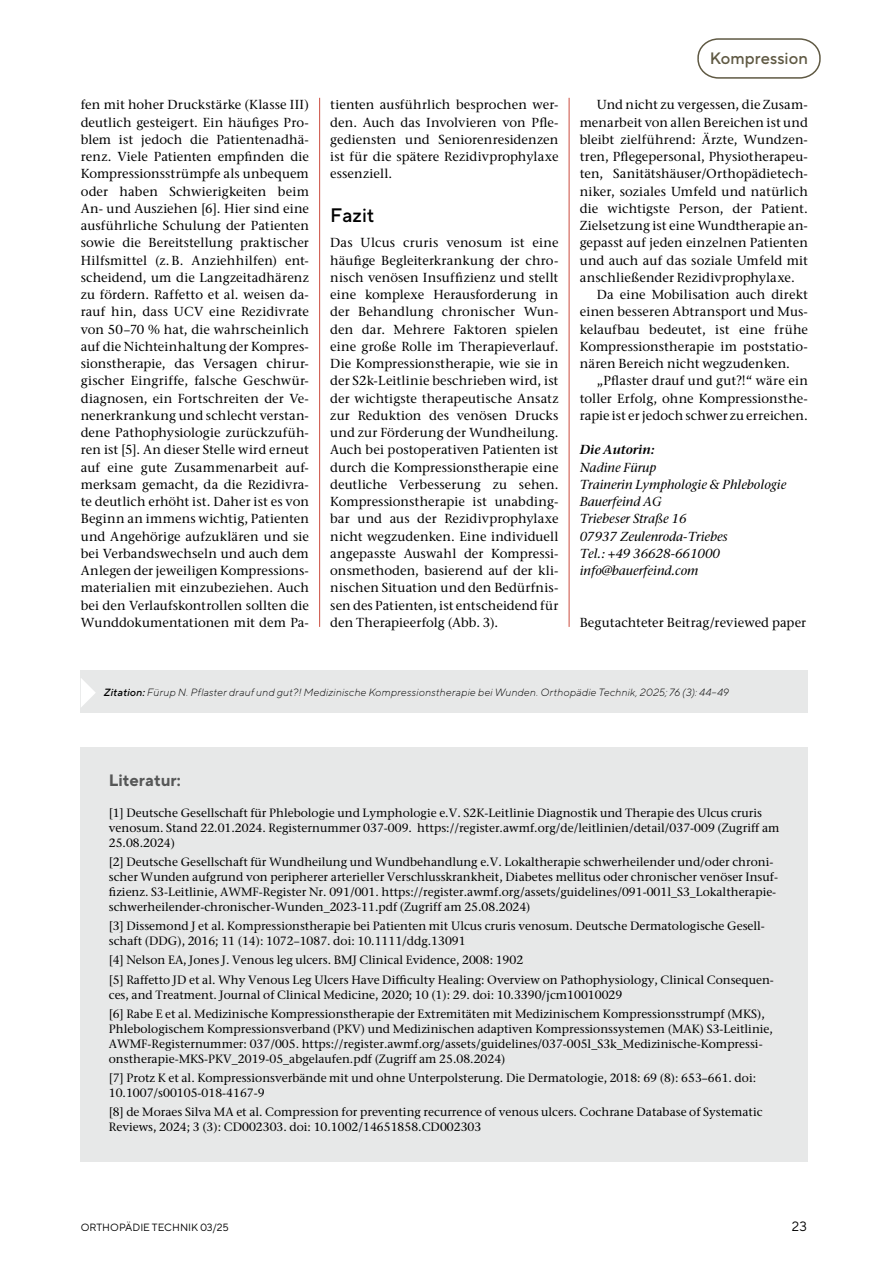
<style>
.page{position:relative;width:893px;height:1263px;background:#fff}
.page>*{position:absolute;margin:0;border:0;box-sizing:border-box;transform-origin:0 0}
.ZÜ_groß_1-stöckig{font:500 19.5px "TT Norms Pro";color:#000}
.t1{font:500 16.5px "TT Norms Pro";letter-spacing:.005em;color:#5f5943}
.Lit__Text{font:700 16.5px "TT Norms Pro";color:#565757}
.t2{font:13.5px "TT Norms Pro";color:#000}
.Lauftext_ohne_Einzug{font:500 13.05px/17.2px "Stone Ser ITC Std";letter-spacing:.005em;color:#000;text-align:justify}
.Lauftext{font:500 13.05px/17.2px "Stone Ser ITC Std";letter-spacing:.005em;color:#000;text-align:justify}
.Autor{font:italic 500 13.05px "Stone Ser ITC Std";color:#000}
.Autor-2{font:italic 600 13.05px "Stone Ser ITC Std";color:#000}
.Lit__Text-2{font:500 12px/15px "Stone Ser ITC Std";color:#000}
.Zitationsbox{font:italic 300 10.5px "TT Norms Pro";letter-spacing:.015em;color:#000}
.t3{font:10.5px "TT Norms Pro";color:#000}
.s1{font-weight:500}
</style>
<div class="page">
<svg style="left:697px;top:38px;width:124px;height:41px"></svg>
<div style="left:81px;top:671px;width:727px;height:42px;background:#e7e8e8"></div>
<svg style="left:81px;top:678px;width:15px;height:29px"></svg>
<div style="left:81px;top:748px;width:727px;height:414px;background:#e7e8e8"></div>
<hr style="left:319px;top:98px;width:1px;height:529px;background:#cb4d40">
<hr style="left:569px;top:98px;width:1px;height:529px;background:#cb4d40">
<p class="Lauftext_ohne_Einzug" style="left:81px;top:96px;width:230px">fen mit hoher Druckstärke (Klasse III) deutlich gesteigert. Ein häufiges Pro&shy;blem ist jedoch die Patientenadhä&shy;renz. Viele Patienten empfinden die Kompressionsstrümpfe als unbequem oder haben Schwierigkeiten beim An- und Ausziehen [6]. Hier sind eine ausführliche Schulung der Patienten sowie die Bereitstellung praktischer Hilfsmittel (z. B. Anziehhilfen) ent&shy;scheidend, um die Langzeitadhärenz zu fördern. Raffetto et al. weisen da&shy;rauf hin, dass UCV eine Rezidivrate von 50–70 % hat, die wahrscheinlich auf die Nichteinhaltung der Kompres&shy;sionstherapie, das Versagen chirur&shy;gischer Eingriffe, falsche Geschwür&shy;diagnosen, ein Fortschreiten der Ve&shy;nenerkrankung und schlecht verstan&shy;dene Pathophysiologie zurückzufüh&shy;ren ist [5]. An dieser Stelle wird erneut auf eine gute Zusammenarbeit auf&shy;merksam gemacht, da die Rezidivra&shy;te deutlich erhöht ist. Daher ist es von Beginn an immens wichtig, Patienten und Angehörige aufzuklären und sie bei Verbandswechseln und auch dem Anlegen der jeweiligen Kompressions&shy;materialien mit einzubeziehen. Auch bei den Verlaufskontrollen sollten die Wunddokumentationen mit dem Pa-</p>
<p class="Lauftext_ohne_Einzug" style="left:330px;top:96px;width:230px">tienten ausführlich besprochen wer&shy;den. Auch das Involvieren von Pfle&shy;gediensten und Seniorenresidenzen ist für die spätere Rezidivprophylaxe essenziell.</p>
<p class="ZÜ_groß_1-stöckig" style="left:330px;top:203px;width:46px">Fazit</p>
<p class="Lauftext_ohne_Einzug" style="left:330px;top:234px;width:230px">Das Ulcus cruris venosum ist eine häufige Begleiterkrankung der chro&shy;nisch venösen Insuffizienz und stellt eine komplexe Herausforderung in der Behandlung chronischer Wun&shy;den dar. Mehrere Faktoren spielen eine große Rolle im Therapieverlauf.<br>Die Kompressionstherapie, wie sie in der S2k-Leitlinie beschrieben wird, ist der wichtigste therapeutische Ansatz zur Reduktion des venösen Drucks und zur Förderung der Wundheilung.<br>Auch bei postoperativen Patienten ist durch die Kompressionstherapie eine deutliche Verbesserung zu sehen.<br>Kompressionstherapie ist unabding&shy;bar und aus der Rezidivprophylaxe nicht wegzudenken. Eine individuell angepasste Auswahl der Kompressi&shy;onsmethoden, basierend auf der kli&shy;nischen Situation und den Bedürfnis&shy;sen des Patienten, ist entscheidend für den Therapieerfolg (Abb. 3).</p>
<p class="t1" style="left:710px;top:47px;width:100px">Kompression</p>
<p class="Lauftext" style="left:580px;top:96px;width:230px;text-indent:17px">Und nicht zu vergessen, die Zusam&shy;menarbeit von allen Bereichen ist und bleibt zielführend: Ärzte, Wundzen&shy;tren, Pflegepersonal, Physiotherapeu&shy;ten, Sanitätshäuser/Orthopädietech&shy;niker, soziales Umfeld und natürlich die wichtigste Person, der Patient.<br>Zielsetzung ist eine Wundtherapie an&shy;gepasst auf jeden einzelnen Patienten und auch auf das soziale Umfeld mit anschließender Rezidivprophylaxe.</p>
<p class="Lauftext" style="left:580px;top:286px;width:230px;text-indent:17px">Da eine Mobilisation auch direkt einen besseren Abtransport und Mus&shy;kelaufbau bedeutet, ist eine frühe Kompressionstherapie im poststatio&shy;nären Bereich nicht wegzudenken.</p>
<p class="Lauftext" style="left:580px;top:372px;width:230px;text-indent:17px">„Pflaster drauf und gut?!“ wäre ein toller Erfolg, ohne Kompressionsthe&shy;rapie ist er jedoch schwer zu erreichen.</p>
<p class="Autor-2" style="left:580px;top:442px;width:76px">Die Autorin:</p>
<p class="Autor" style="left:580px;top:459px;width:78px">Nadine Fürup</p>
<p class="Autor" style="left:580px;top:476px;width:208px">Trainerin Lymphologie &amp; Phlebologie</p>
<p class="Autor" style="left:580px;top:494px;width:84px">Bauerfeind AG</p>
<p class="Autor" style="left:580px;top:511px;width:108px">Triebeser Straße 16</p>
<p class="Autor" style="left:580px;top:528px;width:150px">07937 Zeulenroda-Triebes</p>
<p class="Autor" style="left:580px;top:545px;width:142px">Tel.: +49 36628-661000</p>
<p class="Autor" style="left:580px;top:563px;width:120px">info@bauerfeind.com</p>
<p class="Lauftext_ohne_Einzug" style="left:580px;top:614px;width:228px">Begutachteter Beitrag/reviewed paper</p>
<p class="Zitationsbox" style="left:104px;top:685px;width:626px"><span class="s1">Zitation:</span> Fürup N. Pflaster drauf und gut?! Medizinische Kompressionstherapie bei Wunden. Orthopädie Technik, 2025; 76 (3): 44–49</p>
<p class="Lit__Text" style="left:109px;top:769px;width:73px">Literatur:</p>
<p class="Lit__Text-2" style="left:109px;top:805px;width:672px">[1] Deutsche Gesellschaft für Phlebologie und Lymphologie e.V. S2K-Leitlinie Diagnostik und Therapie des Ulcus cruris venosum. Stand 22.01.2024. Registernummer 037-009. https://register.awmf.org/de/leitlinien/detail/037-009 (Zugriff am<br>25.08.2024)</p>
<p class="Lit__Text-2" style="left:109px;top:854px;width:671px">[2] Deutsche Gesellschaft für Wundheilung und Wundbehandlung e.V. Lokaltherapie schwerheilender und/oder chroni&shy;scher Wunden aufgrund von peripherer arterieller Verschlusskrankheit, Diabetes mellitus oder chronischer venöser Insuf&shy;fizienz. S3-Leitlinie, AWMF-Register Nr. 091/001. https://register.awmf.org/assets/guidelines/091-001l_S3_Lokaltherapie&shy;schwerheilender-chronischer-Wunden_2023-11.pdf (Zugriff am 25.08.2024)</p>
<p class="Lit__Text-2" style="left:109px;top:918px;width:658px">[3] Dissemond J et al. Kompressionstherapie bei Patienten mit Ulcus cruris venosum. Deutsche Dermatologische Gesell&shy;schaft (DDG), 2016; 11 (14): 1072–1087. doi: 10.1111/ddg.13091</p>
<p class="Lit__Text-2" style="left:109px;top:952px;width:416px">[4] Nelson EA, Jones J. Venous leg ulcers. BMJ Clinical Evidence, 2008: 1902</p>
<p class="Lit__Text-2" style="left:109px;top:972px;width:667px">[5] Raffetto JD et al. Why Venous Leg Ulcers Have Difficulty Healing: Overview on Pathophysiology, Clinical Consequen&shy;ces, and Treatment. Journal of Clinical Medicine, 2020; 10 (1): 29. doi: 10.3390/jcm10010029</p>
<p class="Lit__Text-2" style="left:109px;top:1006px;width:666px">[6] Rabe E et al. Medizinische Kompressionstherapie der Extremitäten mit Medizinischem Kompressionsstrumpf (MKS), Phlebologischem Kompressionsverband (PKV) und Medizinischen adaptiven Kompressionssystemen (MAK) S3-Leitlinie, AWMF-Registernummer: 037/005. https://register.awmf.org/assets/guidelines/037-005l_S3k_Medizinische-Kompressi&shy;onstherapie-MKS-PKV_2019-05_abgelaufen.pdf (Zugriff am 25.08.2024)</p>
<p class="Lit__Text-2" style="left:109px;top:1070px;width:649px">[7] Protz K et al. Kompressionsverbände mit und ohne Unterpolsterung. Die Dermatologie, 2018: 69 (8): 653–661. doi:<br>10.1007/s00105-018-4167-9</p>
<p class="Lit__Text-2" style="left:109px;top:1104px;width:655px">[8] de Moraes Silva MA et al. Compression for preventing recurrence of venous ulcers. Cochrane Database of Systematic<br>Reviews, 2024; 3 (3): CD002303. doi: 10.1002/14651858.CD002303</p>
<p class="t3" style="left:81px;top:1220px;width:149px">ORTHOPÄDIE TECHNIK 03/25</p>
<p class="t2" style="left:792px;top:1217px;width:16px">23</p>
</div>
